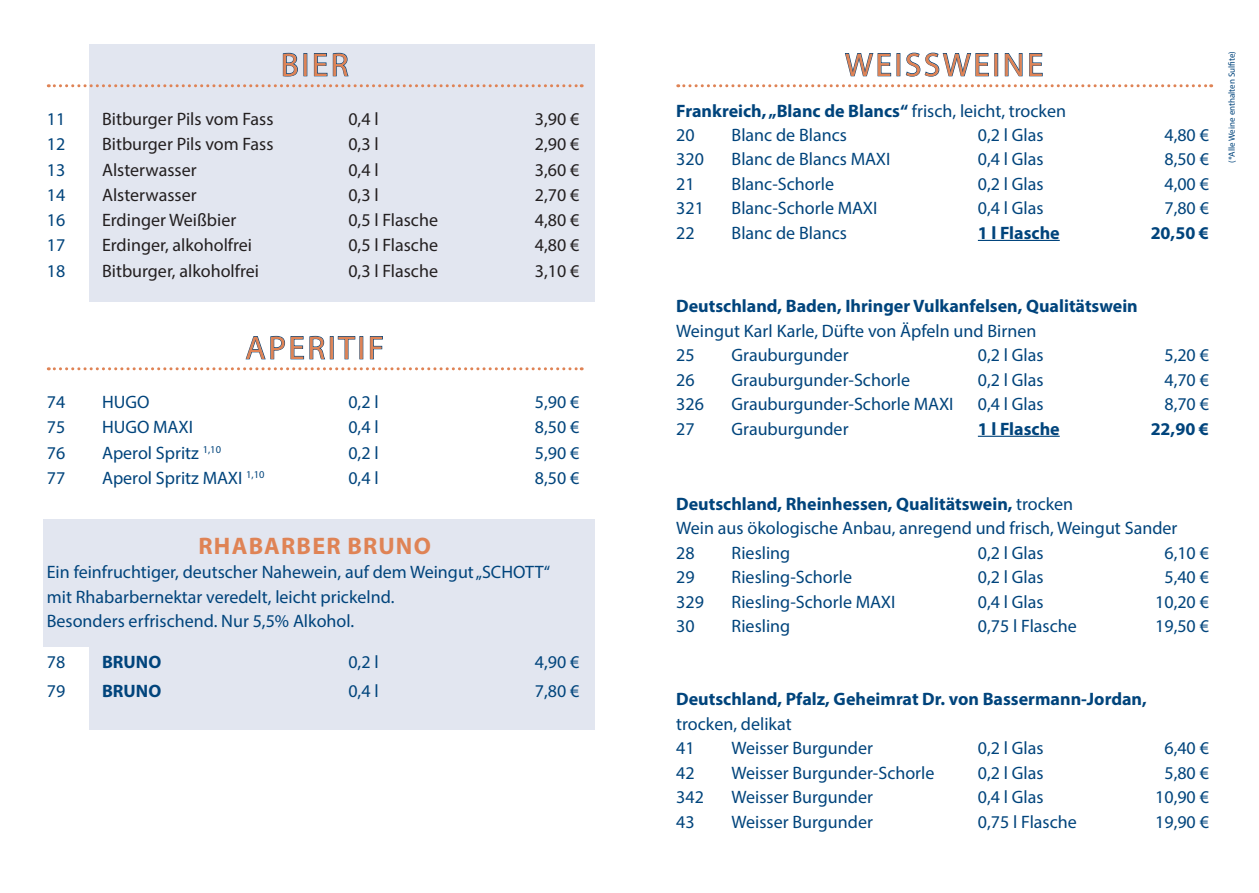
<style>
.page{position:relative;width:1259px;height:893px;background:#fff}
.page>*{position:absolute;margin:0;border:0;box-sizing:border-box;transform-origin:0 0}
.t1{font:33px "Myriad Pro";letter-spacing:.08em;color:#df8355}
.t2{font:700 24px "Myriad Pro";letter-spacing:.05em;color:#df8355}
.t3{font:18px/24.5px "Myriad Pro";color:#00447c}
.t4{font:18px "Myriad Pro";color:#231f20}
.t5{font:700 18px/24.5px "Myriad Pro";color:#00447c}
.t6{font:9px "Myriad Pro";color:#00447c}
.s1{font-weight:400}
.s2{font-weight:700}
</style>
<div class="page">
<div style="left:89px;top:519px;width:506px;height:211px;background:#e2e6f0"></div>
<div style="left:43px;top:519px;width:552px;height:127px;background:#e2e6f0"></div>
<div style="left:89px;top:45px;width:506px;height:257px;background:#e2e6f0"></div>
<svg style="left:48px;top:84px;width:534px;height:3px"></svg>
<svg style="left:282px;top:52px;width:16px;height:25px"></svg>
<svg style="left:313px;top:52px;width:36px;height:25px"></svg>
<svg style="left:48px;top:367px;width:534px;height:3px"></svg>
<svg style="left:245px;top:335px;width:80px;height:25px"></svg>
<div style="left:330px;top:336px;width:4px;height:23px;border:1px solid #00447c"></div>
<svg style="left:337px;top:336px;width:19px;height:24px"></svg>
<svg style="left:369px;top:336px;width:14px;height:24px"></svg>
<svg style="left:678px;top:52px;width:533px;height:36px"></svg>
<hr style="left:978px;top:240px;width:81px;height:1px;background:#00447c">
<hr style="left:978px;top:436px;width:81px;height:1px;background:#00447c">
<h1 class="t1" style="left:281px;top:44px;width:69px">BIER</h1>
<p class="t3" style="left:47px;top:106px;width:20px">11</p>
<p class="t4" style="left:102px;top:108px;width:173px">Bitburger Pils vom Fass</p>
<p class="t4" style="left:348px;top:108px;width:32px">0,4 l</p>
<p class="t4" style="left:535px;top:108px;width:46px">3,90 €</p>
<p class="t3" style="left:47px;top:132px;width:20px">12</p>
<p class="t4" style="left:102px;top:133px;width:173px">Bitburger Pils vom Fass</p>
<p class="t4" style="left:348px;top:133px;width:32px">0,3 l</p>
<p class="t4" style="left:535px;top:133px;width:46px">2,90 €</p>
<p class="t3" style="left:47px;top:157px;width:20px">13</p>
<p class="t4" style="left:102px;top:158px;width:96px">Alsterwasser</p>
<p class="t4" style="left:348px;top:158px;width:32px">0,4 l</p>
<p class="t4" style="left:535px;top:158px;width:46px">3,60 €</p>
<p class="t3" style="left:47px;top:182px;width:20px">14</p>
<p class="t4" style="left:102px;top:184px;width:96px">Alsterwasser</p>
<p class="t4" style="left:348px;top:184px;width:32px">0,3 l</p>
<p class="t4" style="left:535px;top:184px;width:46px">2,70 €</p>
<p class="t3" style="left:47px;top:207px;width:20px">16</p>
<p class="t4" style="left:102px;top:209px;width:136px">Erdinger Weißbier</p>
<p class="t4" style="left:348px;top:209px;width:91px">0,5 l Flasche</p>
<p class="t4" style="left:535px;top:209px;width:46px">4,80 €</p>
<p class="t3" style="left:47px;top:233px;width:20px">17</p>
<p class="t4" style="left:102px;top:234px;width:152px">Erdinger, alkoholfrei</p>
<p class="t4" style="left:348px;top:234px;width:91px">0,5 l Flasche</p>
<p class="t4" style="left:535px;top:234px;width:46px">4,80 €</p>
<p class="t3" style="left:47px;top:258px;width:20px">18</p>
<p class="t4" style="left:102px;top:259px;width:158px">Bitburger, alkoholfrei</p>
<p class="t4" style="left:348px;top:259px;width:91px">0,3 l Flasche</p>
<p class="t4" style="left:535px;top:259px;width:46px">3,10 €</p>
<h1 class="t1" style="left:245px;top:327px;width:140px">APERITIF</h1>
<p class="t3" style="left:47px;top:389px;width:20px">74</p>
<p class="t3" style="left:102px;top:389px;width:49px">HUGO</p>
<p class="t3" style="left:348px;top:389px;width:32px">0,2 l</p>
<p class="t3" style="left:535px;top:389px;width:46px">5,90 €</p>
<p class="t3" style="left:47px;top:415px;width:20px">75</p>
<p class="t3" style="left:102px;top:415px;width:92px">HUGO MAXI</p>
<p class="t3" style="left:348px;top:415px;width:32px">0,4 l</p>
<p class="t3" style="left:535px;top:415px;width:46px">8,50 €</p>
<p class="t3" style="left:47px;top:440px;width:20px">76</p>
<p class="t3" style="left:102px;top:440px;width:120px">Aperol Spritz <sup>1,10</sup></p>
<p class="t3" style="left:348px;top:440px;width:32px">0,2 l</p>
<p class="t3" style="left:535px;top:440px;width:46px">5,90 €</p>
<p class="t3" style="left:47px;top:465px;width:20px">77</p>
<p class="t3" style="left:102px;top:465px;width:164px">Aperol Spritz MAXI <sup>1,10</sup></p>
<p class="t3" style="left:348px;top:465px;width:32px">0,4 l</p>
<p class="t3" style="left:535px;top:465px;width:46px">8,50 €</p>
<h2 class="t2" style="left:198px;top:530px;width:234px">RHABARBER BRUNO</h2>
<p class="t3" style="left:47px;top:560px;width:505px">Ein feinfruchtiger, deutscher Nahewein, auf dem Weingut „SCHOTT“ mit Rhabarbernektar veredelt, leicht prickelnd.<br>Besonders erfrischend. Nur 5,5% Alkohol.</p>
<p class="t3" style="left:47px;top:649px;width:20px">78</p>
<p class="t5" style="left:102px;top:649px;width:61px">BRUNO</p>
<p class="t3" style="left:348px;top:649px;width:32px">0,2 l</p>
<p class="t3" style="left:535px;top:649px;width:46px">4,90 €</p>
<p class="t3" style="left:47px;top:678px;width:20px">79</p>
<p class="t5" style="left:102px;top:678px;width:61px">BRUNO</p>
<p class="t3" style="left:348px;top:678px;width:32px">0,4 l</p>
<p class="t3" style="left:535px;top:678px;width:46px">7,80 €</p>
<h1 class="t1" style="left:845px;top:44px;width:200px">WEISSWEINE</h1>
<p class="t5" style="left:676px;top:98px;width:391px">Frankreich, „Blanc de Blancs“ <span class="s1">frisch, leicht, trocken<br>20</span></p>
<p class="t3" style="left:731px;top:122px;width:117px">Blanc de Blancs</p>
<p class="t3" style="left:978px;top:122px;width:67px">0,2 l Glas</p>
<p class="t3" style="left:1164px;top:122px;width:46px">4,80 €</p>
<p class="t3" style="left:676px;top:147px;width:29px">320</p>
<p class="t3" style="left:731px;top:147px;width:160px">Blanc de Blancs MAXI</p>
<p class="t3" style="left:978px;top:147px;width:67px">0,4 l Glas</p>
<p class="t3" style="left:1164px;top:147px;width:46px">8,50 €</p>
<p class="t3" style="left:676px;top:171px;width:20px">21</p>
<p class="t3" style="left:731px;top:171px;width:104px">Blanc-Schorle</p>
<p class="t3" style="left:978px;top:171px;width:67px">0,2 l Glas</p>
<p class="t3" style="left:1164px;top:171px;width:46px">4,00 €</p>
<p class="t3" style="left:676px;top:196px;width:29px">321</p>
<p class="t3" style="left:731px;top:196px;width:147px">Blanc-Schorle MAXI</p>
<p class="t3" style="left:978px;top:196px;width:67px">0,4 l Glas</p>
<p class="t3" style="left:1164px;top:196px;width:46px">7,80 €</p>
<p class="t3" style="left:676px;top:220px;width:20px">22</p>
<p class="t3" style="left:731px;top:220px;width:117px">Blanc de Blancs</p>
<p class="t5" style="left:978px;top:220px;width:83px">1 l Flasche</p>
<p class="t5" style="left:1150px;top:220px;width:60px">20,50 €</p>
<p class="t6" style="left:1226px;top:163px;width:113px;rotate:-90deg">(*Alle Weine enthalten Sulfite)</p>
<p class="t5" style="left:676px;top:293px;width:463px">Deutschland, Baden, Ihringer Vulkanfelsen, Qualitätswein</p>
<p class="t3" style="left:676px;top:318px;width:361px">Weingut Karl Karle, Düfte von Äpfeln und Birnen<br>25</p>
<p class="t3" style="left:731px;top:343px;width:118px">Grauburgunder</p>
<p class="t3" style="left:978px;top:343px;width:67px">0,2 l Glas</p>
<p class="t3" style="left:1164px;top:343px;width:46px">5,20 €</p>
<p class="t3" style="left:676px;top:367px;width:20px">26</p>
<p class="t3" style="left:731px;top:367px;width:180px">Grauburgunder-Schorle</p>
<p class="t3" style="left:978px;top:367px;width:67px">0,2 l Glas</p>
<p class="t3" style="left:1164px;top:367px;width:46px">4,70 €</p>
<p class="t3" style="left:676px;top:392px;width:29px">326</p>
<p class="t3" style="left:731px;top:392px;width:223px">Grauburgunder-Schorle MAXI</p>
<p class="t3" style="left:978px;top:392px;width:67px">0,4 l Glas</p>
<p class="t3" style="left:1164px;top:392px;width:46px">8,70 €</p>
<p class="t3" style="left:676px;top:416px;width:20px">27</p>
<p class="t3" style="left:731px;top:416px;width:118px">Grauburgunder</p>
<p class="t5" style="left:978px;top:416px;width:83px">1 l Flasche</p>
<p class="t5" style="left:1150px;top:416px;width:60px">22,90 €</p>
<p class="t3" style="left:676px;top:491px;width:502px"><span class="s2">Deutschland, Rheinhessen, Qualitätswein,</span> trocken<br>Wein aus ökologische Anbau, anregend und frisch, Weingut Sander<br>28</p>
<p class="t3" style="left:731px;top:540px;width:60px">Riesling</p>
<p class="t3" style="left:978px;top:540px;width:67px">0,2 l Glas</p>
<p class="t3" style="left:1164px;top:540px;width:46px">6,10 €</p>
<p class="t3" style="left:676px;top:564px;width:20px">29</p>
<p class="t3" style="left:731px;top:564px;width:122px">Riesling-Schorle</p>
<p class="t3" style="left:978px;top:564px;width:67px">0,2 l Glas</p>
<p class="t3" style="left:1164px;top:564px;width:46px">5,40 €</p>
<p class="t3" style="left:676px;top:589px;width:29px">329</p>
<p class="t3" style="left:731px;top:589px;width:165px">Riesling-Schorle MAXI</p>
<p class="t3" style="left:978px;top:589px;width:67px">0,4 l Glas</p>
<p class="t3" style="left:1155px;top:589px;width:55px">10,20 €</p>
<p class="t3" style="left:676px;top:613px;width:20px">30</p>
<p class="t3" style="left:731px;top:613px;width:60px">Riesling</p>
<p class="t3" style="left:978px;top:613px;width:100px">0,75 l Flasche</p>
<p class="t3" style="left:1155px;top:613px;width:55px">19,50 €</p>
<p class="t5" style="left:676px;top:687px;width:472px">Deutschland, Pfalz, Geheimrat Dr. von Bassermann-Jordan,</p>
<p class="t3" style="left:676px;top:711px;width:117px">trocken, delikat<br>41</p>
<p class="t3" style="left:731px;top:736px;width:143px">Weisser Burgunder</p>
<p class="t3" style="left:978px;top:736px;width:67px">0,2 l Glas</p>
<p class="t3" style="left:1164px;top:736px;width:46px">6,40 €</p>
<p class="t3" style="left:676px;top:760px;width:20px">42</p>
<p class="t3" style="left:731px;top:760px;width:204px">Weisser Burgunder-Schorle</p>
<p class="t3" style="left:978px;top:760px;width:67px">0,2 l Glas</p>
<p class="t3" style="left:1164px;top:760px;width:46px">5,80 €</p>
<p class="t3" style="left:676px;top:785px;width:29px">342</p>
<p class="t3" style="left:731px;top:785px;width:143px">Weisser Burgunder</p>
<p class="t3" style="left:978px;top:785px;width:67px">0,4 l Glas</p>
<p class="t3" style="left:1155px;top:785px;width:55px">10,90 €</p>
<p class="t3" style="left:676px;top:809px;width:20px">43</p>
<p class="t3" style="left:731px;top:809px;width:143px">Weisser Burgunder</p>
<p class="t3" style="left:978px;top:809px;width:100px">0,75 l Flasche</p>
<p class="t3" style="left:1155px;top:809px;width:55px">19,90 €</p>
</div>
